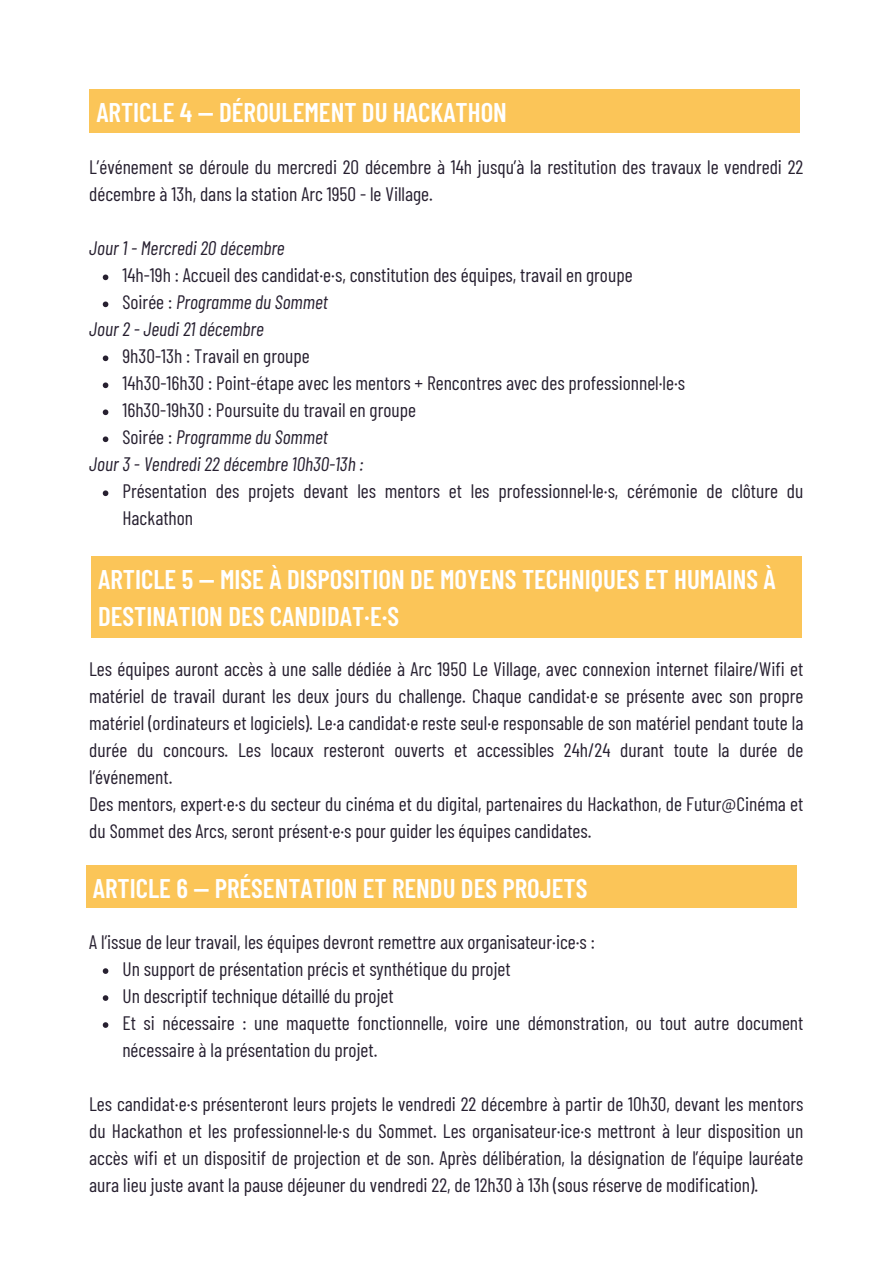
<style>
.page{position:relative;width:893px;height:1264px;background:#fff}
.page>*{position:absolute;margin:0;border:0;box-sizing:border-box;transform-origin:0 0}
.t1{font:600 27px/37px "Barlow Condensed";color:#fff}
.t2{font:19.5px/27px "Barlow Condensed";color:#272030}
.t3{font:italic 19.5px "Barlow Condensed";color:#272030}
.s1{font-style:normal}
</style>
<div class="page">
<div style="left:89px;top:89px;width:710px;height:44px;background:#fbc558"></div>
<svg style="left:103px;top:274px;width:5px;height:6px"></svg>
<svg style="left:103px;top:301px;width:5px;height:6px"></svg>
<svg style="left:103px;top:355px;width:5px;height:6px"></svg>
<svg style="left:103px;top:382px;width:5px;height:6px"></svg>
<svg style="left:103px;top:409px;width:5px;height:6px"></svg>
<svg style="left:103px;top:436px;width:5px;height:6px"></svg>
<svg style="left:103px;top:490px;width:5px;height:6px"></svg>
<div style="left:91px;top:556px;width:710px;height:81px;background:#fbc558"></div>
<div style="left:86px;top:865px;width:710px;height:42px;background:#fbc558"></div>
<svg style="left:103px;top:968px;width:5px;height:5px"></svg>
<svg style="left:103px;top:995px;width:5px;height:5px"></svg>
<svg style="left:103px;top:1022px;width:5px;height:5px"></svg>
<p class="t1" style="left:96px;top:93px;width:412px">ARTICLE 4 — DÉROULEMENT DU HACKATHON</p>
<p class="t2" style="left:89px;top:153px;width:715px">L’événement se déroule du mercredi 20 décembre à 14h jusqu’à la restitution des travaux le vendredi 22 décembre à 13h, dans la station Arc 1950 - le Village.</p>
<p class="t3" style="left:89px;top:236px;width:197px">Jour 1 - Mercredi 20 décembre</p>
<p class="t2" style="left:122px;top:261px;width:511px">14h-19h : Accueil des candidat·e·s, constitution des équipes, travail en groupe</p>
<p class="t3" style="left:122px;top:290px;width:207px"><span class="s1">Soirée :</span> Programme du Sommet</p>
<p class="t2" style="left:122px;top:342px;width:189px">9h30-13h : Travail en groupe</p>
<p class="t2" style="left:122px;top:369px;width:564px">14h30-16h30 : Point-étape avec les mentors + Rencontres avec des professionnel·le·s</p>
<p class="t2" style="left:122px;top:396px;width:295px">16h30-19h30 : Poursuite du travail en groupe</p>
<p class="t3" style="left:122px;top:425px;width:207px"><span class="s1">Soirée :</span> Programme du Sommet</p>
<p class="t2" style="left:122px;top:477px;width:682px">Présentation des projets devant les mentors et les professionnel·le·s, cérémonie de clôture du<br>Hackathon</p>
<p class="t3" style="left:89px;top:317px;width:176px">Jour 2 - Jeudi 21 décembre</p>
<p class="t3" style="left:89px;top:452px;width:276px">Jour 3 - Vendredi 22 décembre 10h30-13h :</p>
<p class="t1" style="left:98px;top:560px;width:679px">ARTICLE 5 — MISE À DISPOSITION DE MOYENS TECHNIQUES ET HUMAINS À<br>DESTINATION DES CANDIDAT·E·S</p>
<p class="t2" style="left:89px;top:654px;width:715px;text-align:justify">Les équipes auront accès à une salle dédiée à Arc 1950 Le Village, avec connexion internet filaire/Wifi et matériel de travail durant les deux jours du challenge. Chaque candidat·e se présente avec son propre matériel (ordinateurs et logiciels). Le·a candidat·e reste seul·e responsable de son matériel pendant toute la durée du concours. Les locaux resteront ouverts et accessibles 24h/24 durant toute la durée de l’événement.</p>
<p class="t2" style="left:89px;top:789px;width:715px">Des mentors, expert·e·s du secteur du cinéma et du digital, partenaires du Hackathon, de Futur@Cinéma et du Sommet des Arcs, seront présent·e·s pour guider les équipes candidates.</p>
<p class="t1" style="left:93px;top:868px;width:496px">ARTICLE 6 — PRÉSENTATION ET RENDU DES PROJETS</p>
<p class="t2" style="left:89px;top:927px;width:507px">A l’issue de leur travail, les équipes devront remettre aux organisateur·ice·s :</p>
<p class="t2" style="left:122px;top:954px;width:390px">Un support de présentation précis et synthétique du projet</p>
<p class="t2" style="left:122px;top:981px;width:273px">Un descriptif technique détaillé du projet</p>
<p class="t2" style="left:122px;top:1008px;width:682px">Et si nécessaire : une maquette fonctionnelle, voire une démonstration, ou tout autre document nécessaire à la présentation du projet.</p>
<p class="t2" style="left:89px;top:1089px;width:715px;text-align:justify">Les candidat·e·s présenteront leurs projets le vendredi 22 décembre à partir de 10h30, devant les mentors du Hackathon et les professionnel·le·s du Sommet. Les organisateur·ice·s mettront à leur disposition un accès wifi et un dispositif de projection et de son. Après délibération, la désignation de l’équipe lauréate aura lieu juste avant la pause déjeuner du vendredi 22, de 12h30 à 13h (sous réserve de modification).</p>
</div>
